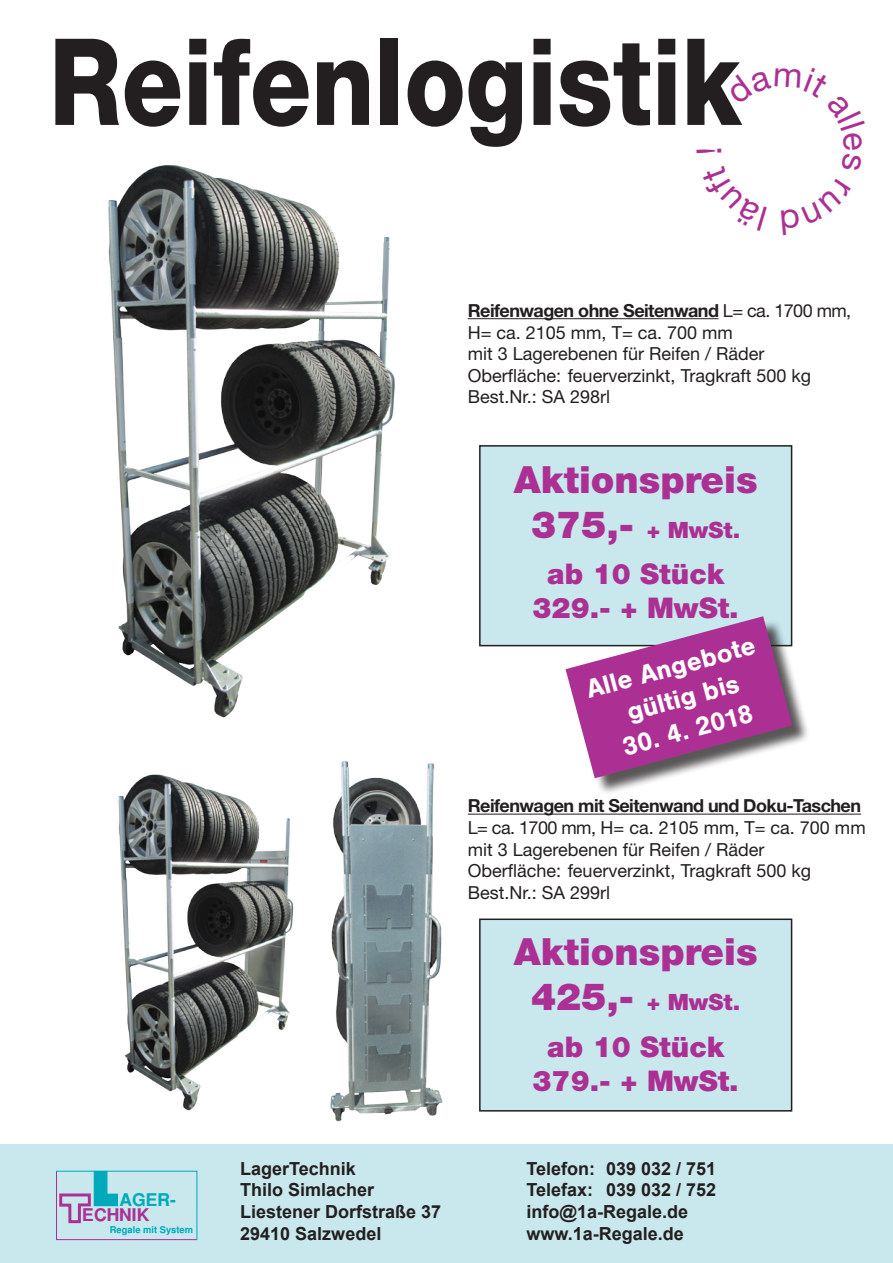
<style>
.page{position:relative;width:893px;height:1263px;background:#fff}
.page>*{position:absolute;margin:0;border:0;box-sizing:border-box;transform-origin:0 0}
.t1{font:800 120.6px "Helvetica Neue LT Std";color:#231f20;scale:.83 1}
.t2{font:900 37.5px "Helvetica Neue LT Std";color:#ac3093}
.t3{font:900 28.5px/34.2px "Helvetica Neue LT Std";color:#ac3093;text-align:center}
.t4{font:700 27px/32.4px "Sans";color:#fff;text-align:center}
.t5{font:900 22.5px "Helvetica Neue LT Std";color:#ac3093}
.Mail-Text-1_12P_Sans{font:18px/21.6px "Helvetica Neue LT Std";color:#231f20}
.t6{font:700 18px/21.6px "Arial";color:#231f20}
.Mail-Text-1_12P_Sans-2{font:700 18px "Helvetica Neue LT Std";letter-spacing:-.03em;color:#231f20}
.t7{font:700 17.4px "Switzerland";color:#ac3093}
.t8{font:700 17.4px "Switzerland";color:#0ab}
.t9{font:700 9.3px "Switzerland";color:#0ab}
.s1{font-weight:700}
.s2{font-size:37.5px}
</style>
<div class="page">
<div style="left:0;top:1144px;width:893px;height:119px;background:#c8e8ed"></div>
<svg style="left:56px;top:1170px;width:141px;height:70px"></svg>
<img style="left:118px;top:774px;width:176px;height:337px">
<img style="left:108px;top:165px;width:287px;height:553px">
<img style="left:330px;top:761px;width:113px;height:361px">
<hr style="left:468px;top:318px;width:250px;height:1px;background:#231f20">
<div style="left:480px;top:446px;width:312px;height:200px;background:#c8e8ed"></div>
<div style="left:479px;top:445px;width:313px;height:201px;border:2px solid #231f20"></div>
<hr style="left:468px;top:814px;width:393px;height:1px;background:#231f20">
<div style="left:480px;top:919px;width:312px;height:192px;background:#c8e8ed"></div>
<div style="left:479px;top:918px;width:313px;height:193px;border:2px solid #231f20"></div>
<div style="left:569px;top:620px;width:241px;height:176px;background:#231f20;opacity:.75"></div>
<svg style="left:563px;top:613px;width:232px;height:168px"></svg>
<p class="t1" style="left:49px;top:10px;width:836px">Reifenlogistik</p>
<p class="Mail-Text-1_12P_Sans" style="left:468px;top:299px;width:385px"><span class="s1">Reifenwagen ohne Seitenwand</span> L= ca. 1700 mm,<br>H= ca. 2105 mm, T= ca. 700 mm</p>
<p class="Mail-Text-1_12P_Sans" style="left:468px;top:343px;width:298px">mit 3 Lagerebenen für Reifen / Räder</p>
<p class="Mail-Text-1_12P_Sans" style="left:468px;top:364px;width:345px">Oberfläche: feuerverzinkt, Tragkraft 500 kg<br>Best.Nr.: SA 298rl</p>
<p class="t2" style="left:514px;top:457px;width:245px">Aktionspreis</p>
<p class="t5" style="left:531px;top:516px;width:210px"><span class="s2">375,-</span> + MwSt.</p>
<p class="t3" style="left:533px;top:557px;width:208px">ab 10 Stück<br>329.- + MwSt.</p>
<p class="t4" style="left:583px;top:674px;width:176px;rotate:-15deg">Alle Angebote gültig bis</p>
<p class="t4" style="left:619px;top:732px;width:136px;rotate:-15deg">30. 4. 2018</p>
<p class="t8" style="left:119px;top:1189px;width:58px">AGER-</p>
<p class="t7" style="left:82px;top:1204px;width:69px">ECHNIK</p>
<p class="t9" style="left:110px;top:1224px;width:85px">Regale mit System</p>
<p class="Mail-Text-1_12P_Sans-2" style="left:468px;top:795px;width:395px">Reifenwagen mit Seitenwand und Doku-Taschen</p>
<p class="Mail-Text-1_12P_Sans" style="left:468px;top:816px;width:399px">L= ca. 1700 mm, H= ca. 2105 mm, T= ca. 700 mm</p>
<p class="Mail-Text-1_12P_Sans" style="left:468px;top:838px;width:298px">mit 3 Lagerebenen für Reifen / Räder</p>
<p class="Mail-Text-1_12P_Sans" style="left:468px;top:860px;width:345px">Oberfläche: feuerverzinkt, Tragkraft 500 kg<br>Best.Nr.: SA 299rl</p>
<p class="t2" style="left:514px;top:930px;width:245px">Aktionspreis</p>
<p class="t5" style="left:531px;top:989px;width:210px"><span class="s2">425,-</span> + MwSt.</p>
<p class="t3" style="left:533px;top:1029px;width:208px">ab 10 Stück<br>379.- + MwSt.</p>
<p class="t6" style="left:240px;top:1158px;width:203px">LagerTechnik<br>Thilo Simlacher<br>Liestener Dorfstraße 37<br>29410 Salzwedel</p>
<p class="t6" style="left:527px;top:1158px;width:191px">Telefon: 039 032 / 751<br>Telefax: 039 032 / 752 info@1a-Regale.de www.1a-Regale.de</p>
</div>
